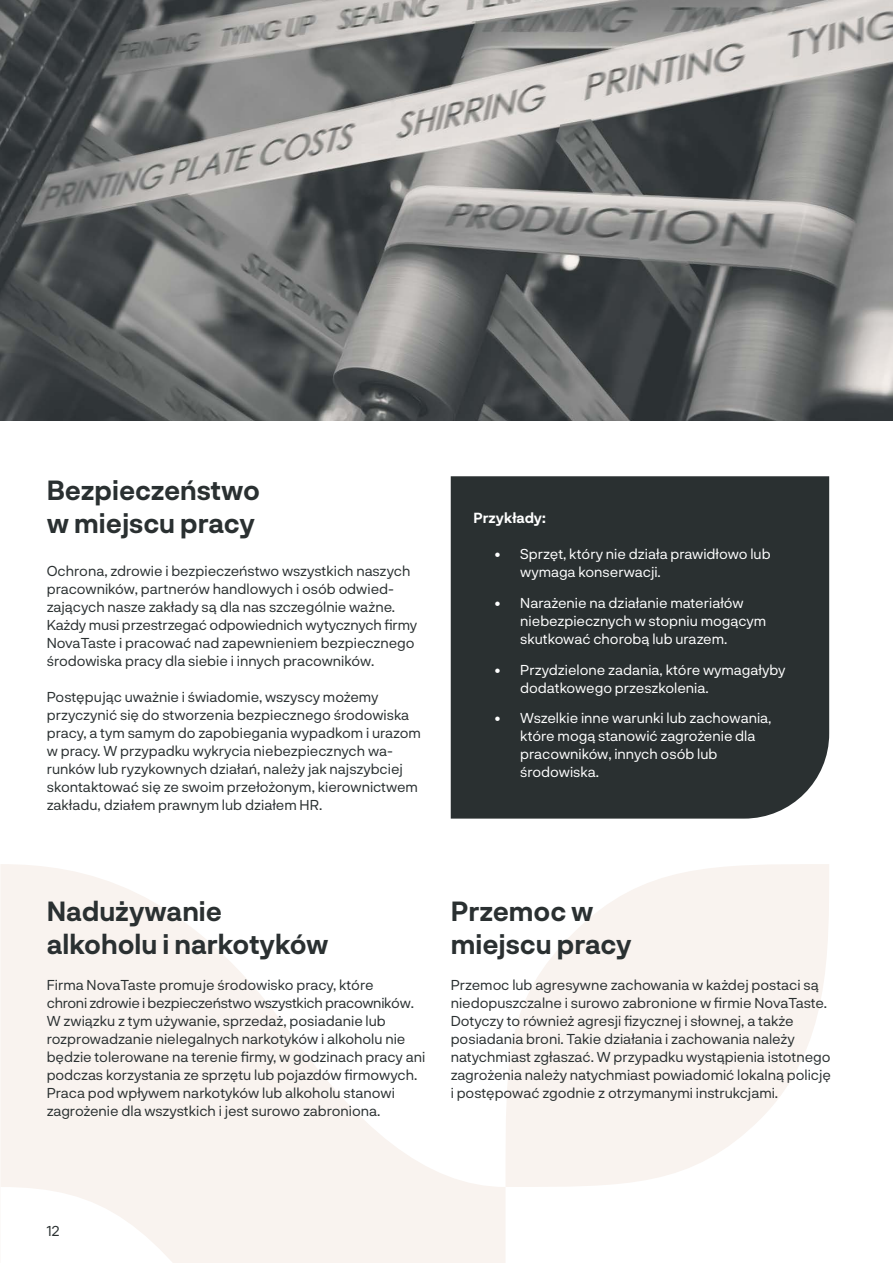
<style>
.page{position:relative;width:893px;height:1263px;background:#fff}
.page>*{position:absolute;margin:0;border:0;box-sizing:border-box;transform-origin:0 0}
.t1{font:700 27px/33px "Neurial Grotesk";color:#2a3031}
.t2{font:14.25px/18px "Neurial Grotesk";color:#2a3031}
.t3{font:14.25px/18px "Neurial Grotesk";color:#fff}
.t4{font:700 14.25px "Neurial Grotesk";color:#fff}
</style>
<div class="page">
<div style="left:451px;top:476px;width:378px;height:343px;background:#2a3031"></div>
<svg style="left:0;top:864px;width:829px;height:399px;fill:#f9f3ef"></svg>
<img style="left:0;top:0;width:893px;height:421px">
<h1 class="t1" style="left:47px;top:472px;width:215px">Bezpieczeństwo w miejscu pracy</h1>
<p class="t2" style="left:47px;top:561px;width:372px">Ochrona, zdrowie i bezpieczeństwo wszystkich naszych pracowników, partnerów handlowych i osób odwied&shy;zających nasze zakłady są dla nas szczególnie ważne.<br>Każdy musi przestrzegać odpowiednich wytycznych firmy NovaTaste i pracować nad zapewnieniem bezpiecznego środowiska pracy dla siebie i innych pracowników.</p>
<p class="t2" style="left:47px;top:687px;width:376px">Postępując uważnie i świadomie, wszyscy możemy przyczynić się do stworzenia bezpiecznego środowiska pracy, a tym samym do zapobiegania wypadkom i urazom w pracy. W przypadku wykrycia niebezpiecznych wa&shy;runków lub ryzykownych działań, należy jak najszybciej skontaktować się ze swoim przełożonym, kierownictwem zakładu, działem prawnym lub działem HR.</p>
<p class="t4" style="left:473px;top:508px;width:74px">Przykłady:</p>
<p class="t3" style="left:520px;top:544px;width:252px;text-indent:-26px">• Sprzęt, który nie działa prawidłowo lub wymaga konserwacji.</p>
<p class="t3" style="left:520px;top:593px;width:247px;text-indent:-26px">• Narażenie na działanie materiałów niebezpiecznych w stopniu mogącym skutkować chorobą lub urazem.</p>
<p class="t3" style="left:520px;top:660px;width:267px;text-indent:-26px">• Przydzielone zadania, które wymagałyby dodatkowego przeszkolenia.</p>
<p class="t3" style="left:520px;top:708px;width:253px;text-indent:-26px">• Wszelkie inne warunki lub zachowania, które mogą stanowić zagrożenie dla pracowników, innych osób lub środowiska.</p>
<h1 class="t1" style="left:47px;top:893px;width:283px">Nadużywanie alkoholu i narkotyków</h1>
<p class="t2" style="left:47px;top:975px;width:380px">Firma NovaTaste promuje środowisko pracy, które<br>chroni zdrowie i bezpieczeństwo wszystkich pracowników.<br>W związku z tym używanie, sprzedaż, posiadanie lub rozprowadzanie nielegalnych narkotyków i alkoholu nie będzie tolerowane na terenie firmy, w godzinach pracy ani podczas korzystania ze sprzętu lub pojazdów firmowych.<br>Praca pod wpływem narkotyków lub alkoholu stanowi zagrożenie dla wszystkich i jest surowo zabroniona.</p>
<h1 class="t1" style="left:451px;top:893px;width:182px">Przemoc w miejscu pracy</h1>
<p class="t2" style="left:451px;top:975px;width:382px">Przemoc lub agresywne zachowania w każdej postaci są niedopuszczalne i surowo zabronione w firmie NovaTaste.<br>Dotyczy to również agresji fizycznej i słownej, a także posiadania broni. Takie działania i zachowania należy natychmiast zgłaszać. W przypadku wystąpienia istotnego zagrożenia należy natychmiast powiadomić lokalną policję i postępować zgodnie z otrzymanymi instrukcjami.</p>
<p class="t2" style="left:47px;top:1221px;width:14px">12</p>
</div>
